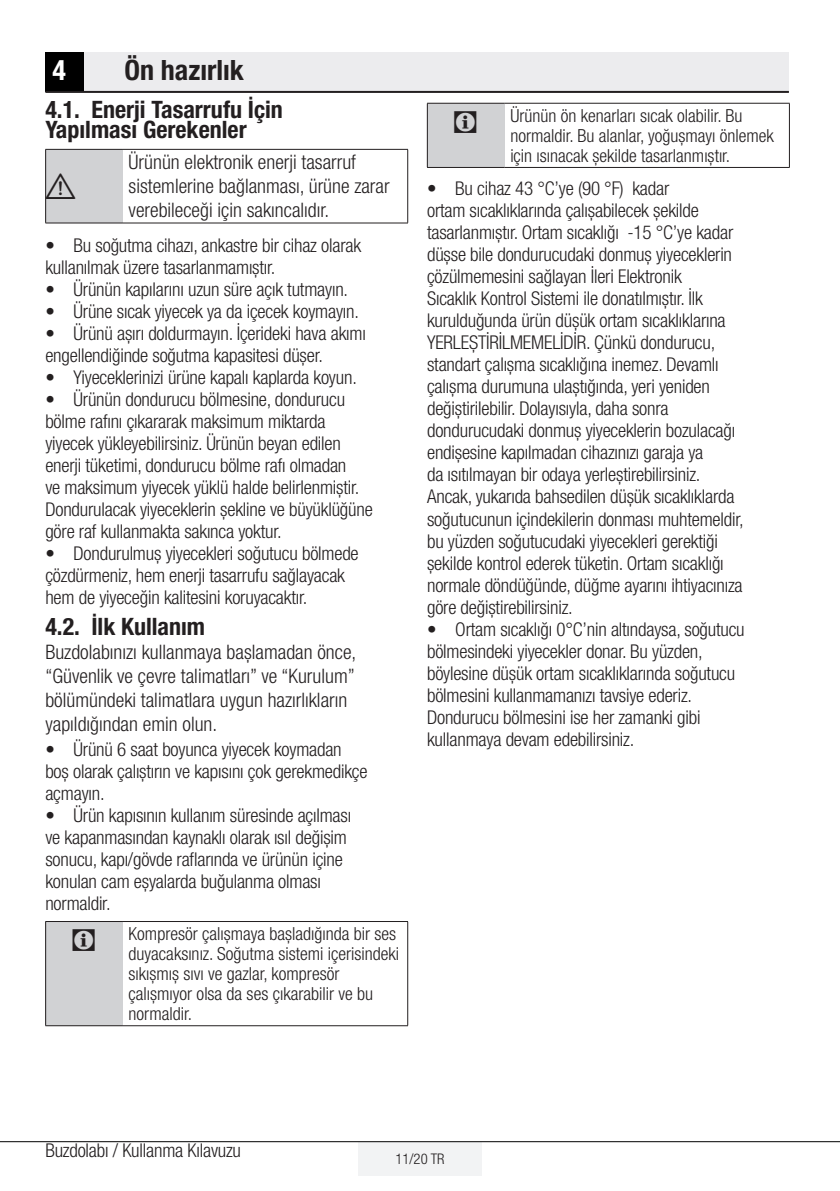
<style>
.page{position:relative;width:840px;height:1191px;background:#fff}
.page>*{position:absolute;margin:0;border:0;box-sizing:border-box;transform-origin:0 0}
.t1{font:32px "ZIWARNUN";color:#231f20}
.t2{font:700 condensed 28px "Helvetica Neue LT Pro";color:#231f20}
.t3{font:700 condensed 28px "Helvetica Neue LT Pro";color:#fff}
.t4{font:700 condensed 24px/20px "Helvetica Neue LT Pro";color:#231f20}
.t5{font:300 condensed 20px/24px "Helvetica Neue LT Pro";color:#231f20}
.t6{font:300 condensed 19px/22px "Helvetica Neue LT Pro";letter-spacing:-.01em;color:#231f20}
.t7{font:300 condensed 18px/20px "Helvetica Neue LT Pro";color:#231f20}
.t8{font:300 condensed 14.6px "Helvetica Neue LT Pro";color:#231f20}
.s1{font-family:"ZIWARNUN";font-weight:400;font-stretch:normal;font-size:32px}
</style>
<div class="page">
<div style="left:358px;top:1142px;width:123px;height:33px;background:#f2f3f4"></div>
<hr style="left:0;top:1141px;width:839px;height:1px;background:#000">
<div style="left:45px;top:52px;width:40px;height:40px;background:#000"></div>
<div style="left:85px;top:52px;width:703px;height:40px;background:#ececee"></div>
<hr style="left:45px;top:91px;width:743px;height:2px;background:#231f20">
<div style="left:46px;top:149px;width:77px;height:74px;background:#d1d2d4"></div>
<hr style="left:45px;top:223px;width:78px;height:1px;background:#231f20">
<hr style="left:123px;top:223px;width:285px;height:1px;background:#231f20">
<hr style="left:45px;top:150px;width:1px;height:73px;background:#231f20">
<hr style="left:407px;top:150px;width:1px;height:73px;background:#231f20">
<hr style="left:45px;top:149px;width:78px;height:1px;background:#231f20">
<hr style="left:123px;top:149px;width:285px;height:1px;background:#231f20">
<div style="left:46px;top:921px;width:77px;height:104px;background:#d1d2d4"></div>
<hr style="left:45px;top:921px;width:1px;height:104px;background:#231f20">
<hr style="left:407px;top:921px;width:1px;height:104px;background:#231f20">
<hr style="left:45px;top:921px;width:78px;height:1px;background:#231f20">
<hr style="left:123px;top:921px;width:285px;height:1px;background:#231f20">
<hr style="left:45px;top:1025px;width:78px;height:1px;background:#231f20">
<hr style="left:123px;top:1025px;width:285px;height:1px;background:#231f20">
<div style="left:427px;top:103px;width:77px;height:64px;background:#d1d2d4"></div>
<hr style="left:427px;top:103px;width:1px;height:64px;background:#231f20">
<hr style="left:788px;top:103px;width:1px;height:64px;background:#231f20">
<hr style="left:427px;top:167px;width:77px;height:1px;background:#231f20">
<hr style="left:504px;top:167px;width:285px;height:1px;background:#231f20">
<hr style="left:427px;top:103px;width:77px;height:1px;background:#231f20">
<hr style="left:504px;top:103px;width:285px;height:1px;background:#231f20">
<h2 class="t3" style="left:52px;top:53px;width:15px">4</h2>
<h2 class="t2" style="left:124px;top:53px;width:121px">Ön hazırlık</h2>
<p class="t4" style="left:45px;top:99px;width:239px">4.1. Enerji Tasarrufu İçin<br>Yapılması Gerekenler</p>
<h1 class="t1" style="left:46px;top:169px;width:32px">A</h1>
<p class="t5" style="left:129px;top:150px;width:262px">Ürünün elektronik enerji tasarruf sistemlerine bağlanması, ürüne zarar verebileceği için sakıncalıdır.</p>
<p class="t6" style="left:45px;top:234px;width:317px">• Bu soğutma cihazı, ankastre bir cihaz olarak kullanılmak üzere tasarlanmamıștır.</p>
<p class="t6" style="left:45px;top:278px;width:304px">• Ürünün kapılarını uzun süre açık tutmayın.</p>
<p class="t6" style="left:45px;top:300px;width:315px">• Ürüne sıcak yiyecek ya da içecek koymayın.</p>
<p class="t6" style="left:45px;top:322px;width:322px">• Ürünü așırı doldurmayın. İçerideki hava akımı engellendiğinde soğutma kapasitesi düșer.</p>
<p class="t6" style="left:45px;top:366px;width:313px">• Yiyeceklerinizi ürüne kapalı kaplarda koyun.</p>
<p class="t6" style="left:45px;top:388px;width:329px">• Ürünün dondurucu bölmesine, dondurucu bölme rafını çıkararak maksimum miktarda yiyecek yükleyebilirsiniz. Ürünün beyan edilen enerji tüketimi, dondurucu bölme rafı olmadan<br>ve maksimum yiyecek yüklü halde belirlenmiștir.<br>Dondurulacak yiyeceklerin șekline ve büyüklüğüne göre raf kullanmakta sakınca yoktur.</p>
<p class="t6" style="left:45px;top:542px;width:314px">• Dondurulmuș yiyecekleri soğutucu bölmede çözdürmeniz, hem enerji tasarrufu sağlayacak hem de yiyeceğin kalitesini koruyacaktır.</p>
<p class="t4" style="left:45px;top:616px;width:161px">4.2. İlk Kullanım</p>
<p class="t5" style="left:45px;top:640px;width:312px">Buzdolabınızı kullanmaya bașlamadan önce, “Güvenlik ve çevre talimatları” ve “Kurulum” bölümündeki talimatlara uygun hazırlıkların yapıldığından emin olun.</p>
<p class="t6" style="left:45px;top:738px;width:323px">• Ürünü 6 saat boyunca yiyecek koymadan boș olarak çalıștırın ve kapısını çok gerekmedikçe açmayın.</p>
<p class="t6" style="left:45px;top:804px;width:307px">• Ürün kapısının kullanım süresinde açılması ve kapanmasından kaynaklı olarak ısıl değișim sonucu, kapı/gövde raflarında ve ürünün içine konulan cam eșyalarda buğulanma olması normaldir.</p>
<p class="t7" style="left:129px;top:923px;width:272px;text-indent:-58px"><span class="s1">C</span> Kompresör çalıșmaya bașladığında bir ses duyacaksınız. Soğutma sistemi içerisindeki sıkıșmıș sıvı ve gazlar, kompresör çalıșmıyor olsa da ses çıkarabilir ve bu normaldir.</p>
<p class="t7" style="left:510px;top:105px;width:265px;text-indent:-58px"><span class="s1">C</span> Ürünün ön kenarları sıcak olabilir. Bu normaldir. Bu alanlar, yoğușmayı önlemek için ısınacak șekilde tasarlanmıștır.</p>
<p class="t6" style="left:427px;top:177px;width:318px">• Bu cihaz 43 °C’ye (90 °F) kadar<br>ortam sıcaklıklarında çalıșabilecek șekilde tasarlanmıștır. Ortam sıcaklığı -15 °C’ye kadar düșse bile dondurucudaki donmuș yiyeceklerin çözülmemesini sağlayan İleri Elektronik<br>Sıcaklık Kontrol Sistemi ile donatılmıștır. İlk kurulduğunda ürün düșük ortam sıcaklıklarına YERLEȘTİRİLMEMELİDİR. Çünkü dondurucu, standart çalıșma sıcaklığına inemez. Devamlı çalıșma durumuna ulaștığında, yeri yeniden değiștirilebilir. Dolayısıyla, daha sonra dondurucudaki donmuș yiyeceklerin bozulacağı endișesine kapılmadan cihazınızı garaja ya<br>da ısıtılmayan bir odaya yerleștirebilirsiniz.<br>Ancak, yukarıda bahsedilen düșük sıcaklıklarda soğutucunun içindekilerin donması muhtemeldir, bu yüzden soğutucudaki yiyecekleri gerektiği șekilde kontrol ederek tüketin. Ortam sıcaklığı normale döndüğünde, düğme ayarını ihtiyacınıza göre değiștirebilirsiniz.</p>
<p class="t6" style="left:427px;top:617px;width:319px">• Ortam sıcaklığı 0°C’nin altındaysa, soğutucu bölmesindeki yiyecekler donar. Bu yüzden, böylesine düșük ortam sıcaklıklarında soğutucu bölmesini kullanmamanızı tavsiye ederiz.<br>Dondurucu bölmesini ise her zamanki gibi kullanmaya devam edebilirsiniz.</p>
<p class="t6" style="left:45px;top:1139px;width:197px">Buzdolabı / Kullanma Kılavuzu</p>
<p class="t8" style="left:395px;top:1150px;width:51px">11/20 TR</p>
</div>
